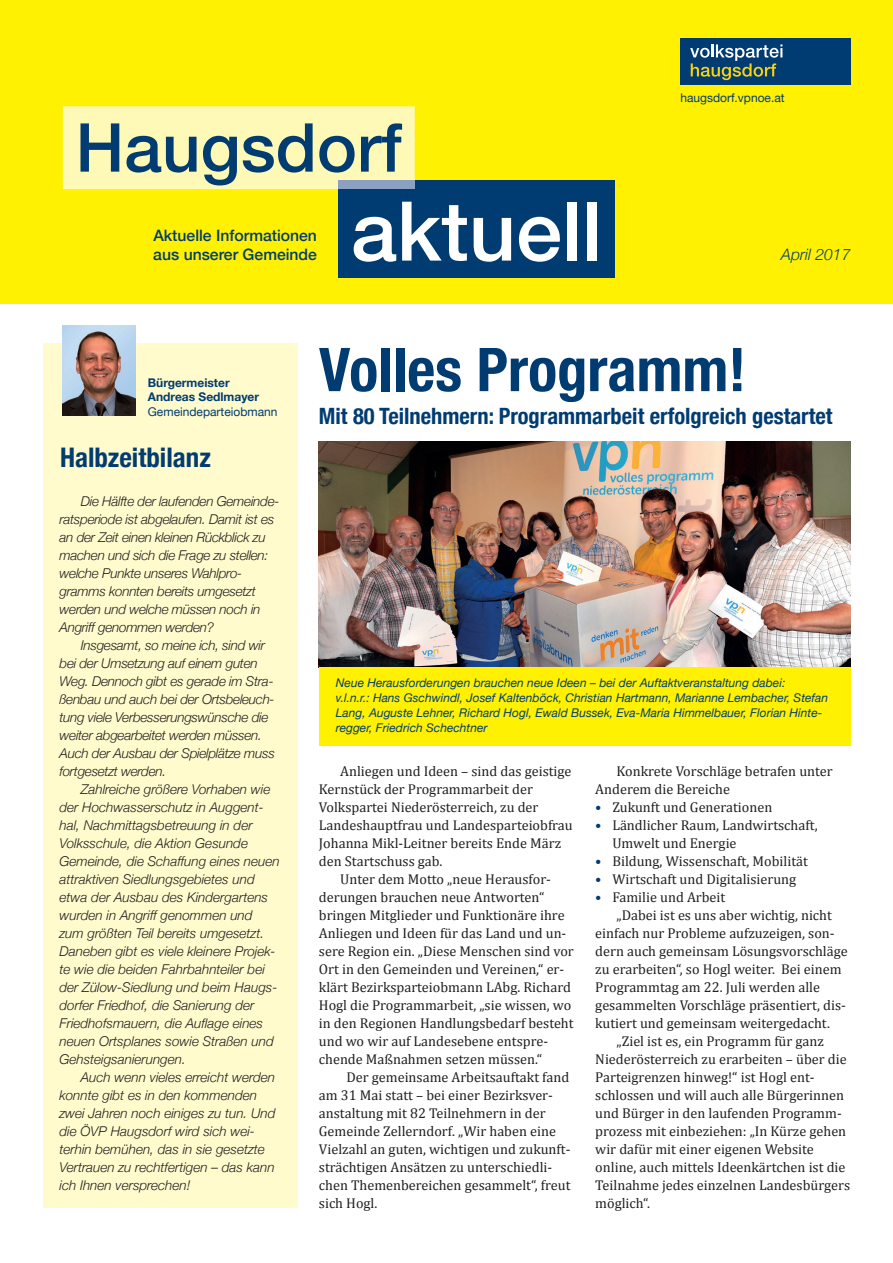
<style>
.page{position:relative;width:893px;height:1263px;background:#fff}
.page>*{position:absolute;margin:0;border:0;box-sizing:border-box;transform-origin:0 0}
.t1{font:500 82.5px "Helvetica Neue";color:#fff}
.t2{font:500 67.5px "Helvetica Neue";color:#003c72}
.t3{font:700 condensed 60.45px "Helvetica Neue";color:#003c72}
.t4{font:700 condensed 27px "Helvetica Neue";color:#003c72}
.t5{font:700 condensed 22.5px "Helvetica Neue";color:#003c72}
.t6{font:500 15.75px/19.5px "Helvetica Neue";color:#003c72}
.t7{font:italic 300 15.75px "Helvetica Neue";color:#003c72}
.t8{font:14.25px/18px "Cambria";color:#231f20}
.t9{font:italic 300 13.5px/18px "Helvetica Neue";color:#231f20}
.t10{font:italic 300 13.5px/18px "Helvetica Neue";letter-spacing:-.02em;color:#231f20}
.t11{font:italic 12px/15px "Helvetica Neue";color:#003c72}
.t12{font:12px "Helvetica Neue";color:#003c72}
.t13{font:700 12px/14.4px "Helvetica Neue";color:#003c72}
.s1{color:#003c72}
</style>
<div class="page">
<div style="left:0;top:0;width:893px;height:304px;background:#fff101"></div>
<div style="left:338px;top:181px;width:276px;height:97px;background:#003c72"></div>
<div style="left:63px;top:106px;width:352px;height:83px;background:#fff9b8"></div>
<div style="left:338px;top:181px;width:77px;height:8px;background:#8ca0c2"></div>
<div style="left:680px;top:38px;width:170px;height:47px;background:#003c72"></div>
<svg style="left:690px;top:44px;width:92px;height:36px"></svg>
<div style="left:43px;top:344px;width:255px;height:864px;background:#fffbcc"></div>
<img style="left:63px;top:326px;width:72px;height:90px">
<img style="left:319px;top:441px;width:531px;height:227px">
<div style="left:319px;top:668px;width:531px;height:78px;background:#fff101"></div>
<h2 class="t2" style="left:76px;top:93px;width:328px">Haugsdorf</h2>
<p class="t6" style="left:153px;top:224px;width:165px">Aktuelle Informationen aus unserer Gemeinde</p>
<h1 class="t1" style="left:351px;top:165px;width:252px">aktuell</h1>
<p class="t12" style="left:680px;top:89px;width:106px">haugsdorf.vpnoe.at</p>
<p class="t7" style="left:781px;top:242px;width:71px">April 2017</p>
<p class="t13" style="left:148px;top:376px;width:113px">Bürgermeister<br>Andreas Sedlmayer</p>
<p class="t12" style="left:148px;top:403px;width:131px">Gemeindeparteiobmann</p>
<h3 class="t4" style="left:60px;top:435px;width:152px">Halbzeitbilanz</h3>
<p class="t10" style="left:60px;top:491px;width:221px;text-indent:21px">Die Hälfte der laufenden Gemeinde&shy;ratsperiode ist abgelaufen. Damit ist es an der Zeit einen kleinen Rückblick zu machen und sich die Frage zu stellen: welche Punkte unseres Wahlpro&shy;gramms konnten bereits umgesetzt werden und welche müssen noch in Angriff genommen werden?</p>
<p class="t10" style="left:60px;top:635px;width:217px;text-indent:21px">Insgesamt, so meine ich, sind wir bei der Umsetzung auf einem guten Weg. Dennoch gibt es gerade im Stra&shy;ßenbau und auch bei der Ortsbeleuch&shy;tung viele Verbesserungswünsche die weiter abgearbeitet werden müssen.<br>Auch der Ausbau der Spielplätze muss fortgesetzt werden.</p>
<p class="t9" style="left:60px;top:779px;width:222px;text-indent:21px">Zahlreiche größere Vorhaben wie der Hochwasserschutz in Auggent&shy;hal, Nachmittagsbetreuung in der Volksschule, die Aktion Gesunde Gemeinde, die Schaffung eines neuen attraktiven Siedlungsgebietes und etwa der Ausbau des Kindergartens wurden in Angriff genommen und zum größten Teil bereits umgesetzt.<br>Daneben gibt es viele kleinere Projek&shy;te wie die beiden Fahrbahnteiler bei der Zülow-Siedlung und beim Haugs&shy;dorfer Friedhof, die Sanierung der Friedhofsmauern, die Auflage eines neuen Ortsplanes sowie Straßen und Gehsteigsanierungen.</p>
<p class="t9" style="left:60px;top:1067px;width:218px;text-indent:21px">Auch wenn vieles erreicht werden konnte gibt es in den kommenden zwei Jahren noch einiges zu tun. Und die ÖVP Haugsdorf wird sich wei&shy;terhin bemühen, das in sie gesetzte<br>Vertrauen zu rechtfertigen – das kann ich Ihnen versprechen!</p>
<h3 class="t3" style="left:319px;top:319px;width:429px">Volles Programm!</h3>
<h3 class="t5" style="left:319px;top:398px;width:515px">Mit 80 Teilnehmern: Programmarbeit erfolgreich gestartet</h3>
<p class="t11" style="left:336px;top:675px;width:494px">Neue Herausforderungen brauchen neue Ideen – bei der Auftaktveranstaltung dabei:<br>v.l.n.r.: Hans Gschwindl, Josef Kaltenböck, Christian Hartmann, Marianne Lembacher, Stefan Lang, Auguste Lehner, Richard Hogl, Ewald Bussek, Eva-Maria Himmelbauer, Florian Hinte&shy;regger, Friedrich Schechtner</p>
<p class="t8" style="left:340px;top:762px;width:233px">Anliegen und Ideen – sind das geistige</p>
<p class="t8" style="left:319px;top:780px;width:215px">Kernstück der Programmarbeit der</p>
<p class="t8" style="left:319px;top:798px;width:221px">Volkspartei Niederösterreich, zu der</p>
<p class="t8" style="left:319px;top:816px;width:255px">Landeshauptfrau und Landesparteiobfrau</p>
<p class="t8" style="left:319px;top:834px;width:244px">Johanna Mikl-Leitner bereits Ende März</p>
<p class="t8" style="left:319px;top:852px;width:125px">den Startschuss gab.</p>
<p class="t8" style="left:340px;top:870px;width:212px">Unter dem Motto „neue Herausfor-</p>
<p class="t8" style="left:319px;top:888px;width:227px">derungen brauchen neue Antworten“</p>
<p class="t8" style="left:319px;top:906px;width:247px">bringen Mitglieder und Funktionäre ihre</p>
<p class="t8" style="left:319px;top:924px;width:249px">Anliegen und Ideen für das Land und un-</p>
<p class="t8" style="left:319px;top:942px;width:256px">sere Region ein. „Diese Menschen sind vor</p>
<p class="t8" style="left:319px;top:960px;width:247px">Ort in den Gemeinden und Vereinen,“ er-</p>
<p class="t8" style="left:319px;top:978px;width:254px">klärt Bezirksparteiobmann LAbg. Richard</p>
<p class="t8" style="left:319px;top:996px;width:254px">Hogl die Programmarbeit, „sie wissen, wo</p>
<p class="t8" style="left:319px;top:1014px;width:256px">in den Regionen Handlungsbedarf besteht</p>
<p class="t8" style="left:319px;top:1032px;width:231px">und wo wir auf Landesebene entspre-</p>
<p class="t8" style="left:319px;top:1050px;width:225px">chende Maßnahmen setzen müssen.“</p>
<p class="t8" style="left:346px;top:1068px;width:224px">Der gemeinsame Arbeitsauftakt fand</p>
<p class="t8" style="left:319px;top:1086px;width:235px">am 31 Mai statt – bei einer Bezirksver-</p>
<p class="t8" style="left:319px;top:1104px;width:228px">anstaltung mit 82 Teilnehmern in der</p>
<p class="t8" style="left:319px;top:1122px;width:239px">Gemeinde Zellerndorf. „Wir haben eine</p>
<p class="t8" style="left:319px;top:1140px;width:253px">Vielzahl an guten, wichtigen und zukunft-</p>
<p class="t8" style="left:319px;top:1158px;width:235px">strächtigen Ansätzen zu unterschiedli-</p>
<p class="t8" style="left:319px;top:1176px;width:253px">chen Themenbereichen gesammelt“, freut</p>
<p class="t8" style="left:319px;top:1194px;width:60px">sich Hogl.</p>
<p class="t8" style="left:595px;top:762px;width:239px;text-indent:21px">Konkrete Vorschläge betrafen unter<br>Anderem die Bereiche</p>
<p class="t8" style="left:595px;top:798px;width:179px"><span class="s1">•</span> Zukunft und Generationen</p>
<p class="t8" style="left:612px;top:816px;width:207px;text-indent:-17px"><span class="s1">•</span> Ländlicher Raum, Landwirtschaft,<br>Umwelt und Energie</p>
<p class="t8" style="left:595px;top:852px;width:214px"><span class="s1">•</span> Bildung, Wissenschaft, Mobilität</p>
<p class="t8" style="left:595px;top:870px;width:202px"><span class="s1">•</span> Wirtschaft und Digitalisierung</p>
<p class="t8" style="left:595px;top:888px;width:131px"><span class="s1">•</span> Familie und Arbeit</p>
<p class="t8" style="left:617px;top:906px;width:217px">„Dabei ist es uns aber wichtig, nicht</p>
<p class="t8" style="left:595px;top:924px;width:241px">einfach nur Probleme aufzuzeigen, son-</p>
<p class="t8" style="left:595px;top:942px;width:254px">dern auch gemeinsam Lösungsvorschläge</p>
<p class="t8" style="left:595px;top:960px;width:248px">zu erarbeiten“, so Hogl weiter. Bei einem</p>
<p class="t8" style="left:595px;top:978px;width:226px">Programmtag am 22. Juli werden alle</p>
<p class="t8" style="left:595px;top:996px;width:252px">gesammelten Vorschläge präsentiert, dis-</p>
<p class="t8" style="left:595px;top:1014px;width:236px">kutiert und gemeinsam weitergedacht.</p>
<p class="t8" style="left:617px;top:1032px;width:209px">„Ziel ist es, ein Programm für ganz</p>
<p class="t8" style="left:595px;top:1050px;width:253px">Niederösterreich zu erarbeiten – über die</p>
<p class="t8" style="left:595px;top:1068px;width:221px">Parteigrenzen hinweg!“ ist Hogl ent-</p>
<p class="t8" style="left:595px;top:1086px;width:250px">schlossen und will auch alle Bürgerinnen</p>
<p class="t8" style="left:595px;top:1104px;width:248px">und Bürger in den laufenden Programm-</p>
<p class="t8" style="left:595px;top:1122px;width:252px">prozess mit einbeziehen: „In Kürze gehen</p>
<p class="t8" style="left:595px;top:1140px;width:220px">wir dafür mit einer eigenen Website</p>
<p class="t8" style="left:595px;top:1158px;width:252px">online, auch mittels Ideenkärtchen ist die</p>
<p class="t8" style="left:595px;top:1176px;width:256px">Teilnahme jedes einzelnen Landesbürgers</p>
<p class="t8" style="left:595px;top:1194px;width:56px">möglich“.</p>
</div>
